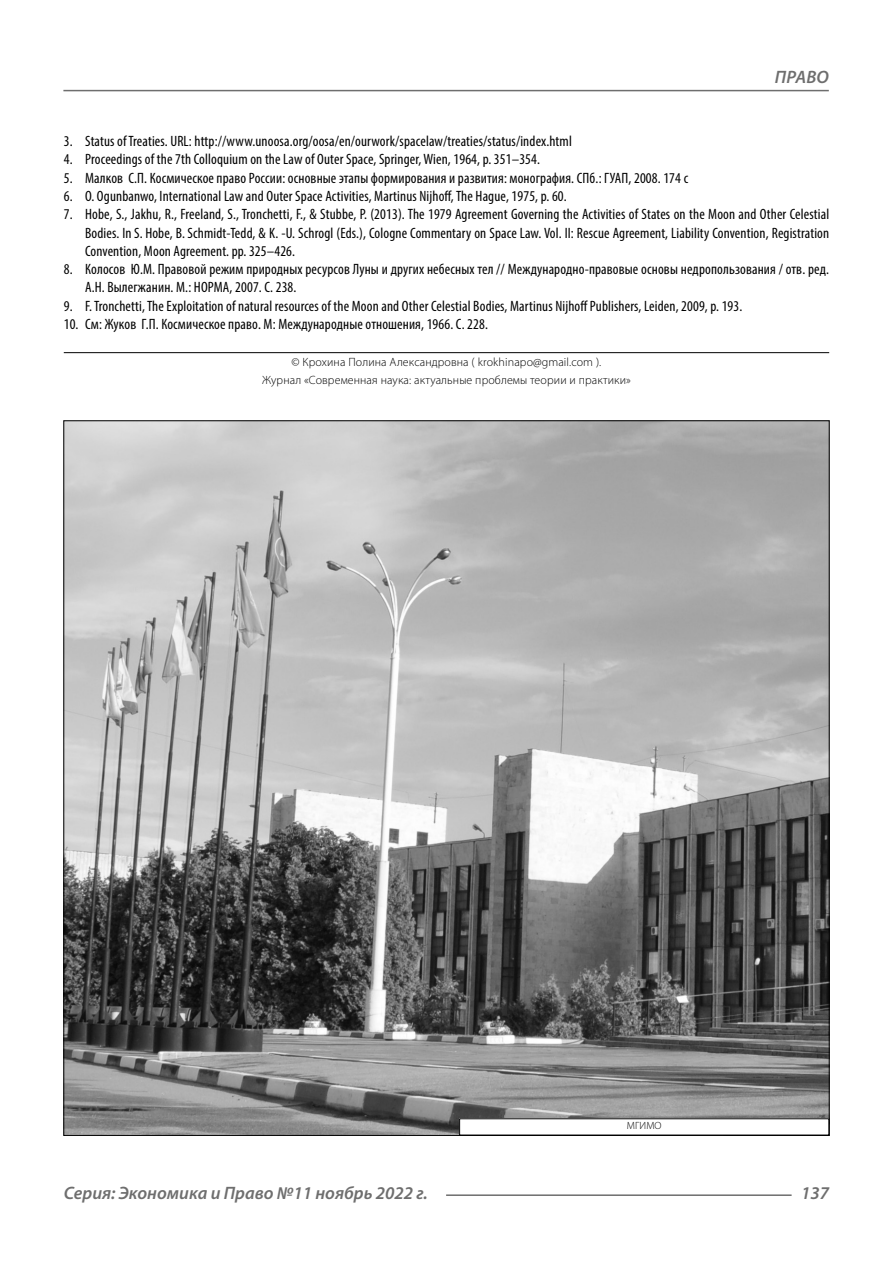
<style>
.page{position:relative;width:893px;height:1263px;background:#fff}
.page>*{position:absolute;margin:0;border:0;box-sizing:border-box;transform-origin:0 0}
.t1{font:italic 600 18px "Myriad Pro";color:#6e6e6e}
.t2{font:condensed 15px/18.3px "Myriad Pro";letter-spacing:.01em;color:#000;text-align:justify}
.Copy{font:300 12px/18.3px "Myriad Pro";letter-spacing:.01em;color:#000;text-align:center}
.Author-doc{font:300 10.5px "Myriad Pro";letter-spacing:.01em;color:#000}
</style>
<div class="page">
<hr style="left:64px;top:352px;width:765px;height:1px;background:#000">
<img style="left:65px;top:422px;width:763px;height:712px">
<div style="left:460px;top:1119px;width:369px;height:16px;background:#fff"></div>
<hr style="left:63px;top:90px;width:766px;height:1px;background:#6e6e6e">
<hr style="left:446px;top:1194px;width:346px;height:2px;background:#6e6e6e">
<p class="t1" style="left:775px;top:66px;width:24px">Право</p>
<p class="t2" style="left:64px;top:132px;width:510px">3. Status of Treaties. URL: http://www.unoosa.org/oosa/en/ourwork/spacelaw/treaties/status/index.html</p>
<p class="t2" style="left:64px;top:150px;width:478px">4. Proceedings of the 7th Colloquium on the Law of Outer Space, Springer, Wien, 1964, p. 351–354.</p>
<p class="t2" style="left:64px;top:168px;width:626px">5. Малков С.П. Космическое право России: основные этапы формирования и развития: монография. СПб.: ГУАП, 2008. 174 с</p>
<p class="t2" style="left:64px;top:187px;width:504px">6. O. Ogunbanwo, International Law and Outer Space Activities, Martinus Nijhoff, The Hague, 1975, p. 60.</p>
<p class="t2" style="left:85px;top:205px;width:746px;text-indent:-21px">7. Hobe, S., Jakhu, R., Freeland, S., Tronchetti, F., &amp; Stubbe, P. (2013). The 1979 Agreement Governing the Activities of States on the Moon and Other Celestial Bodies. In S. Hobe, B. Schmidt-Tedd, &amp; K. -U. Schrogl (Eds.), Cologne Commentary on Space Law. Vol. II: Rescue Agreement, Liability Convention, Registration Convention, Moon Agreement. pp. 325–426.</p>
<p class="t2" style="left:85px;top:260px;width:746px;text-indent:-21px">8. Колосов Ю.М. Правовой режим природных ресурсов Луны и других небесных тел // Международно-правовые основы недропользования / отв. ред.<br>А.Н. Вылегжанин. М.: НОРМА, 2007. С. 238.</p>
<p class="t2" style="left:64px;top:296px;width:680px">9. F. Tronchetti, The Exploitation of natural resources of the Moon and Other Celestial Bodies, Martinus Nijhoff Publishers, Leiden, 2009, p. 193.</p>
<p class="t2" style="left:64px;top:315px;width:426px">10. См: Жуков Г.П. Космическое право. М: Международные отношения, 1966. С. 228.</p>
<p class="Copy" style="left:262px;top:352px;width:370px">© Крохина Полина Александровна ( krokhinapo@gmail.com ).<br>Журнал «Современная наука: актуальные проблемы теории и практики»</p>
<p class="Author-doc" style="left:627px;top:1119px;width:36px">МГИМО</p>
<p class="t1" style="left:64px;top:1182px;width:366px">Серия: Экономика и Право №11 ноябрь 2022 г.</p>
<p class="t1" style="left:801px;top:1182px;width:30px">137</p>
</div>
